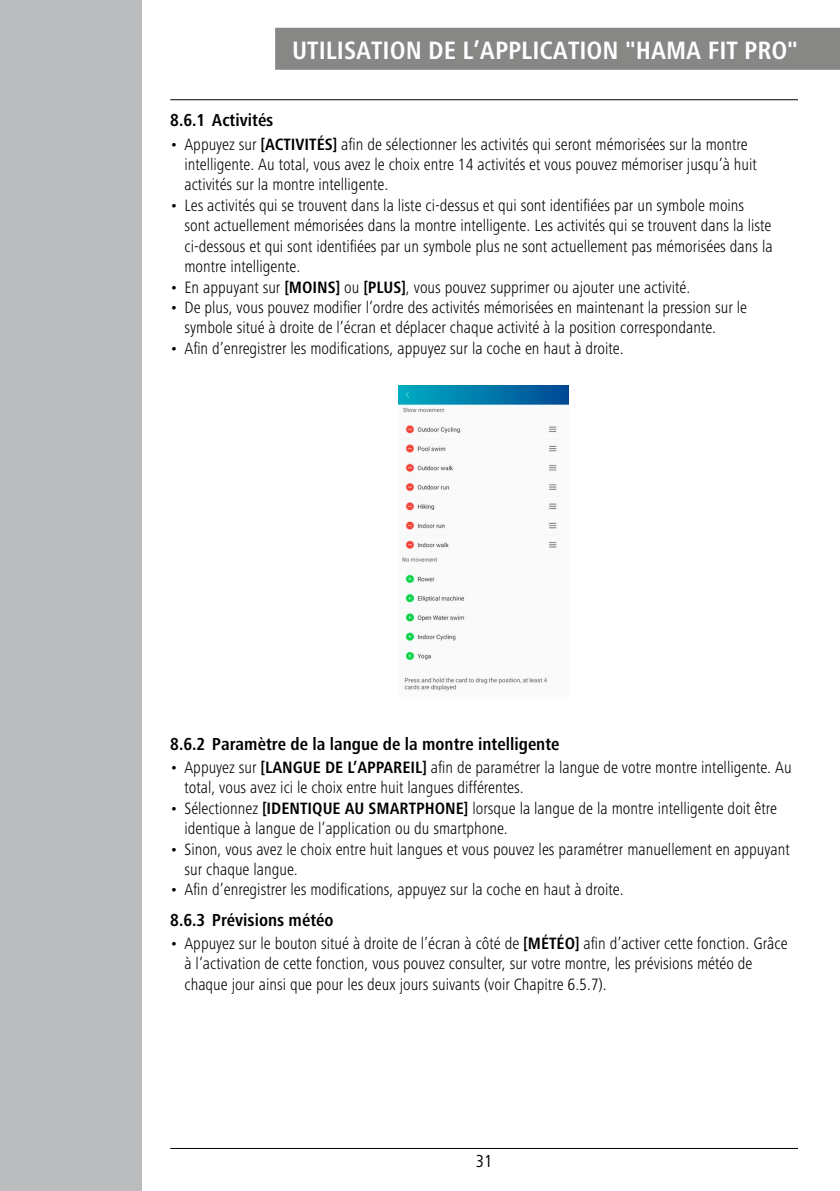
<style>
.page{position:relative;width:840px;height:1191px;background:#fff}
.page>*{position:absolute;margin:0;border:0;box-sizing:border-box;transform-origin:0 0}
.t1{font:700 condensed 26px "Frutiger Next LTW1 G";color:#fff}
.t2{font:700 condensed 18px "Frutiger Next LTW1 G";color:#000}
.t3{font:condensed 18px "Frutiger Next LTW1 G";color:#000}
.t4{font:300 condensed 17px/20.4px "Frutiger Next LTW1 G";color:#000}
.s1{font-weight:700}
</style>
<div class="page">
<hr style="left:170px;top:99px;width:627px;height:1px;background:#000">
<hr style="left:170px;top:1148px;width:627px;height:1px;background:#000">
<div style="left:0;top:0;width:142px;height:1191px;background:#bbbcbd"></div>
<div style="left:275px;top:28px;width:564px;height:42px;background:#878786"></div>
<img style="left:398px;top:385px;width:170px;height:306px">
<h1 class="t1" style="left:292px;top:36px;width:56px">Uti lisati</h1>
<h1 class="t1" style="left:389px;top:36px;width:154px">on de l’applicati</h1>
<h1 class="t1" style="left:586px;top:36px;width:82px">on "Hama</h1>
<h1 class="t1" style="left:707px;top:36px;width:92px">FIT Pro"</h1>
<p class="t2" style="left:170px;top:110px;width:104px">8.6.1 Activités</p>
<p class="t4" style="left:184px;top:134px;width:573px;text-indent:-14px">• Appuyez sur <span class="s1">[ACTIVITÉS]</span> afin de sélectionner les activités qui seront mémorisées sur la montre intelligente. Au total, vous avez le choix entre 14 activités et vous pouvez mémoriser jusqu’à huit activités sur la montre intelligente.</p>
<p class="t4" style="left:184px;top:195px;width:589px;text-indent:-14px">• Les activités qui se trouvent dans la liste ci-dessus et qui sont identifiées par un symbole moins sont actuellement mémorisées dans la montre intelligente. Les activités qui se trouvent dans la liste ci-dessous et qui sont identifiées par un symbole plus ne sont actuellement pas mémorisées dans la montre intelligente.</p>
<p class="t4" style="left:170px;top:277px;width:521px">• En appuyant sur <span class="s1">[MOINS]</span> ou <span class="s1">[PLUS]</span>, vous pouvez supprimer ou ajouter une activité.</p>
<p class="t4" style="left:184px;top:297px;width:564px;text-indent:-14px">• De plus, vous pouvez modifier l’ordre des activités mémorisées en maintenant la pression sur le symbole situé à droite de l’écran et déplacer chaque activité à la position correspondante.</p>
<p class="t4" style="left:170px;top:338px;width:455px">• Afin d’enregistrer les modifications, appuyez sur la coche en haut à droite.</p>
<p class="t2" style="left:170px;top:733px;width:390px">8.6.2 Paramètre de la langue de la montre intelligente</p>
<p class="t4" style="left:184px;top:757px;width:608px;text-indent:-14px">• Appuyez sur <span class="s1">[LANGUE DE L’APPAREIL]</span> afin de paramétrer la langue de votre montre intelligente. Au total, vous avez ici le choix entre huit langues différentes.</p>
<p class="t4" style="left:184px;top:798px;width:594px;text-indent:-14px">• Sélectionnez <span class="s1">[IDENTIQUE AU SMARTPHON E]</span> lorsque la langue de la montre intelligente doit être identique à langue de l’application ou du smartphone.</p>
<p class="t4" style="left:184px;top:838px;width:606px;text-indent:-14px">• Sinon, vous avez le choix entre huit langues et vous pouvez les paramétrer manuellement en appuyant sur chaque langue.</p>
<p class="t4" style="left:170px;top:879px;width:455px">• Afin d’enregistrer les modifications, appuyez sur la coche en haut à droite.</p>
<p class="t2" style="left:170px;top:909px;width:165px">8.6.3 Prévisions météo</p>
<p class="t4" style="left:184px;top:933px;width:604px;text-indent:-14px">• Appuyez sur le bouton situé à droite de l’écran à côté de <span class="s1">[MÉTÉO]</span> afin d’activer cette fonction. Grâce à l’activation de cette fonction, vous pouvez consulter, sur votre montre, les prévisions météo de chaque jour ainsi que pour les deux jours suivants (voir Chapitre 6.5.7).</p>
<p class="t3" style="left:475px;top:1151px;width:18px">31</p>
</div>
